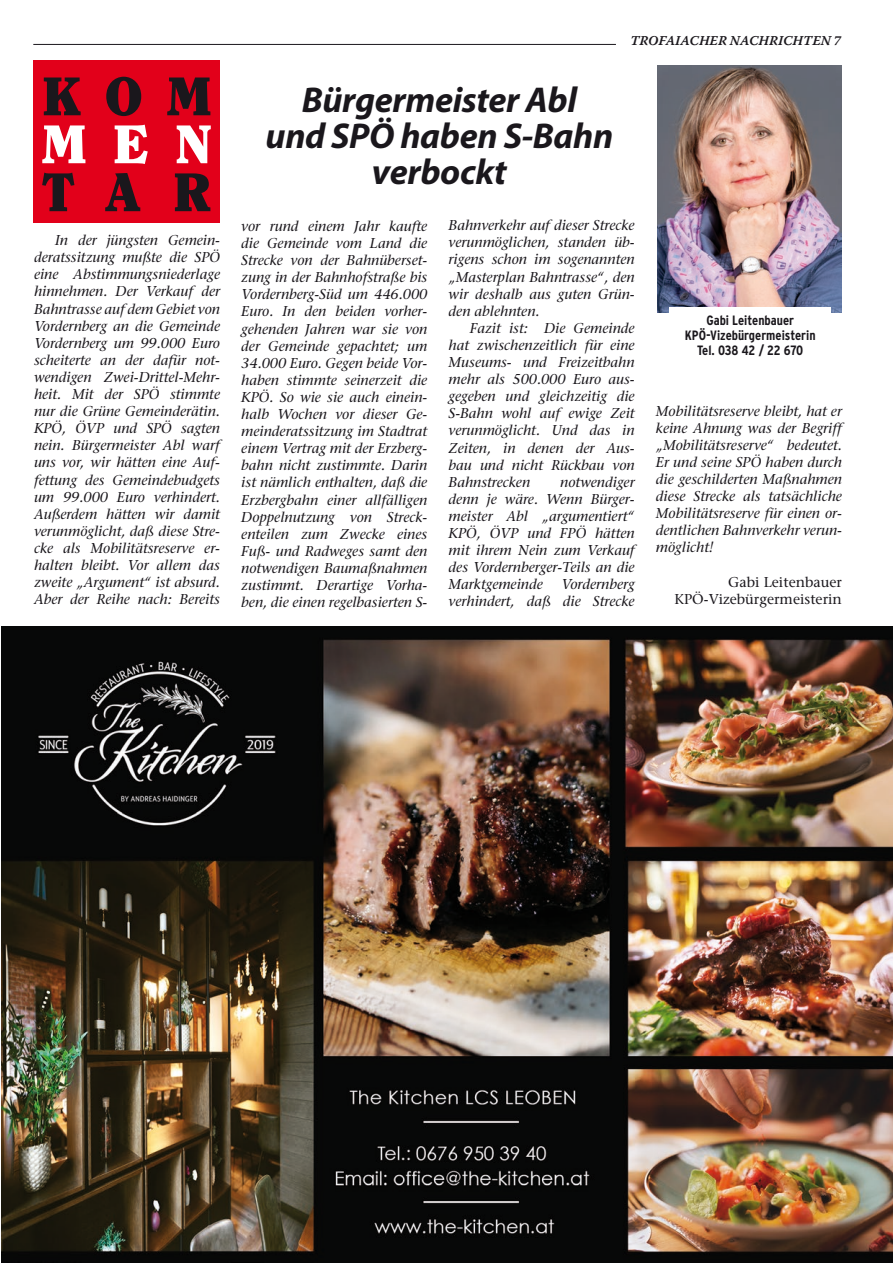
<style>
.page{position:relative;width:893px;height:1263px;background:#fff}
.page>*{position:absolute;margin:0;border:0;box-sizing:border-box;transform-origin:0 0}
.t1{font:900 54px "Clearface";letter-spacing:.51em;color:#1a171c}
.t2{font:900 54px "Clearface";color:#fff}
.Titel_2{font:italic 700 36px/36px "Myriad Pro";letter-spacing:-.01em;color:#1a171c;text-align:center}
.swt-twxt{font:italic 14.25px/17.1px "Stone Serif";color:#1a171c;text-align:justify}
.swt-twxt-2{font:14.25px "Stone Serif";color:#1a171c}
.t3{font:700 condensed 13.5px/15px "Interstate";color:#1a171c;text-align:center}
.t4{font:13.5px "Warnock Pro Semibold It Capt";color:#1a171c}
.t5{font:700 condensed 13.5px "Interstate";letter-spacing:-.025em;color:#1a171c}
</style>
<div class="page">
<hr style="left:33px;top:44px;width:583px;height:1px;background:#1a171c">
<img style="left:1px;top:626px;width:892px;height:636px">
<div style="left:33px;top:60px;width:187px;height:162px;background:#e2001a"></div>
<img style="left:657px;top:65px;width:185px;height:248px">
<div style="left:670px;top:307px;width:161px;height:54px;background:#fff"></div>
<p class="t1" style="left:42px;top:63px;width:171px">KOM</p>
<p class="t2" style="left:42px;top:111px;width:171px">MEN</p>
<p class="t1" style="left:42px;top:159px;width:171px">TAR</p>
<p class="swt-twxt" style="left:34px;top:232px;width:188px;text-indent:21px">In der jüngsten Gemein&shy;deratssitzung mußte die SPÖ eine Abstimmungsniederlage hinnehmen. Der Verkauf der Bahntrasse auf dem Gebiet von Vordernberg an die Gemeinde Vordernberg um 99.000 Euro scheiterte an der dafür not&shy;wendigen Zwei-Drittel-Mehr&shy;heit. Mit der SPÖ stimmte nur die Grüne Gemeinderätin.<br>KPÖ, ÖVP und SPÖ sagten nein. Bürgermeister Abl warf uns vor, wir hätten eine Auf&shy;fettung des Gemeindebudgets um 99.000 Euro verhindert.<br>Außerdem hätten wir damit verunmöglicht, daß diese Stre&shy;cke als Mobilitätsreserve er&shy;halten bleibt. Vor allem das zweite „Argument“ ist absurd.<br>Aber der Reihe nach: Bereits</p>
<p class="t4" style="left:630px;top:33px;width:212px">TROFAIACHER NACHRICHTEN 7</p>
<p class="Titel_2" style="left:266px;top:81px;width:349px">Bürgermeister Abl<br>und SPÖ haben S-Bahn verbockt</p>
<p class="swt-twxt" style="left:241px;top:217px;width:188px">vor rund einem Jahr kaufte die Gemeinde vom Land die Strecke von der Bahnüberset&shy;zung in der Bahnhofstraße bis Vordernberg-Süd um 446.000<br>Euro. In den beiden vorher&shy;gehenden Jahren war sie von der Gemeinde gepachtet; um 34.000 Euro. Gegen beide Vor&shy;haben stimmte seinerzeit die KPÖ. So wie sie auch einein&shy;halb Wochen vor dieser Ge&shy;meinderatssitzung im Stadtrat einem Vertrag mit der Erzberg&shy;bahn nicht zustimmte. Darin ist nämlich enthalten, daß die Erzbergbahn einer allfälligen Doppelnutzung von Streck&shy;enteilen zum Zwecke eines Fuß- und Radweges samt den notwendigen Baumaßnahmen zustimmt. Derartige Vorha&shy;ben, die einen regelbasierten S-</p>
<p class="swt-twxt" style="left:449px;top:217px;width:188px">Bahnverkehr auf dieser Strecke verunmöglichen, standen üb&shy;rigens schon im sogenannten „Masterplan Bahntrasse“, den wir deshalb aus guten Grün&shy;den ablehnten.</p>
<p class="swt-twxt" style="left:449px;top:319px;width:188px;text-indent:21px">Fazit ist: Die Gemeinde hat zwischenzeitlich für eine Museums- und Freizeitbahn mehr als 500.000 Euro aus&shy;gegeben und gleichzeitig die S-Bahn wohl auf ewige Zeit verunmöglicht. Und das in Zeiten, in denen der Aus&shy;bau und nicht Rückbau von Bahnstrecken</p>
<p class="swt-twxt" style="left:449px;top:473px;width:188px;text-indent:112px">notwendiger denn je wäre. Wenn Bürger&shy;meister Abl „argumentiert“ KPÖ, ÖVP und FPÖ hätten mit ihrem Nein zum Verkauf des Vordernberger-Teils an die Marktgemeinde</p>
<p class="swt-twxt" style="left:449px;top:576px;width:188px;text-align:right">Vordernberg<br>verhindert, daß die Strecke</p>
<p class="t3" style="left:685px;top:312px;width:132px">Gabi Leitenbauer<br>KPÖ-Vizebürgermeisterin</p>
<p class="t5" style="left:697px;top:342px;width:108px">Tel. 038 42 / 22 670</p>
<p class="swt-twxt" style="left:656px;top:402px;width:188px">Mobilitätsreserve bleibt, hat er keine Ahnung was der Begriff „Mobilitätsreserve“ bedeutet.<br>Er und seine SPÖ haben durch die geschilderten Maßnahmen diese Strecke als tatsächliche Mobilitätsreserve für einen or&shy;dentlichen Bahnverkehr verun&shy;möglicht!</p>
<p class="swt-twxt-2" style="left:728px;top:573px;width:115px">Gabi Leitenbauer</p>
<p class="swt-twxt-2" style="left:675px;top:590px;width:169px">KPÖ-Vizebürgermeisterin</p>
</div>
